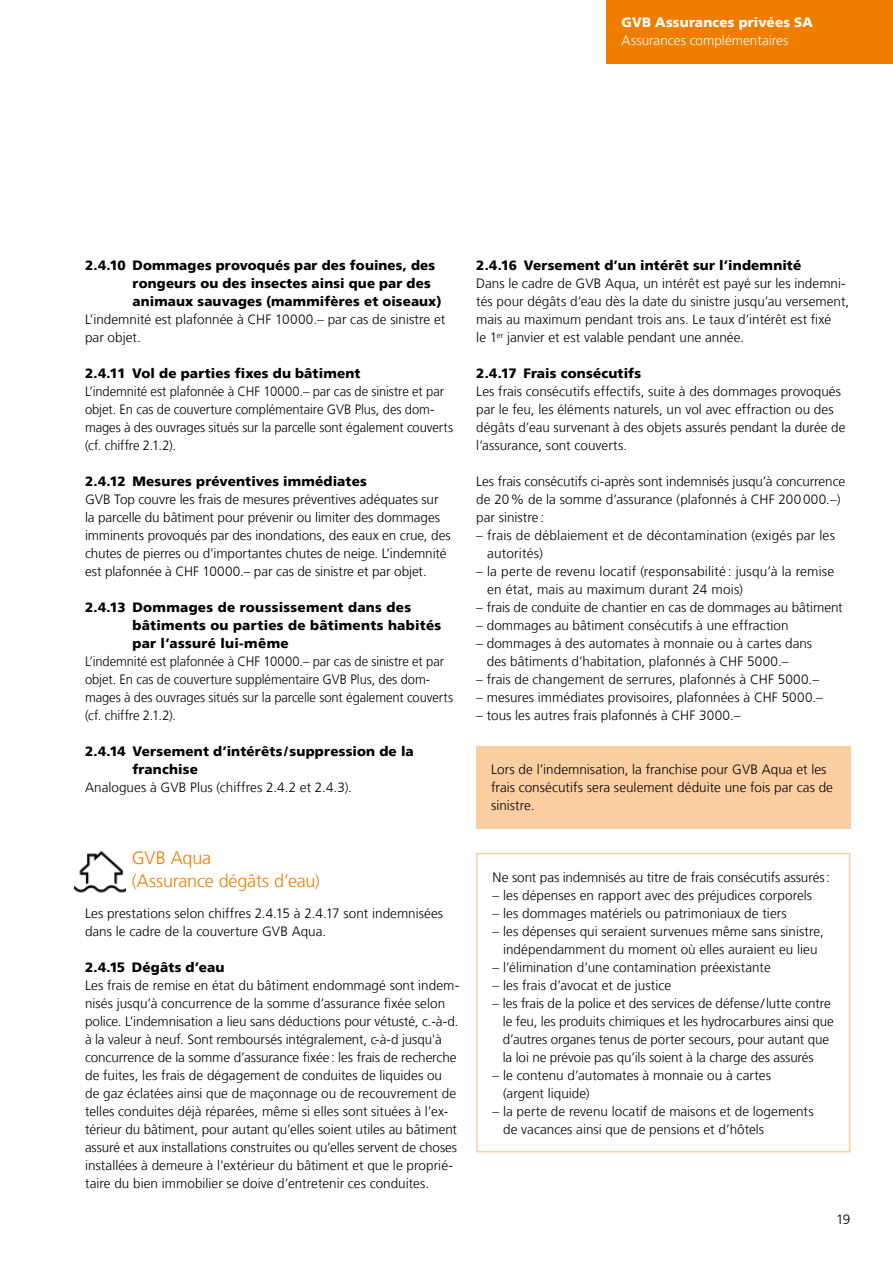
<style>
.page{position:relative;width:893px;height:1263px;background:#fff}
.page>*{position:absolute;margin:0;border:0;box-sizing:border-box;transform-origin:0 0}
.t1{font:300 18px/22.5px "Frutiger LT";letter-spacing:-.015em;color:#ef7d00}
.t2{font:300 13.5px/18px "Frutiger LT";color:#000}
.t3{font:900 13.5px/18px "Frutiger LT";letter-spacing:.01em;color:#000}
.t4{font:300 13.5px/18px "Frutiger LT";color:#000;scale:.96 1}
.t5{font:300 13.5px "Frutiger LT";letter-spacing:.005em;color:#fff}
.t6{font:900 13.5px "Frutiger LT";letter-spacing:.01em;color:#fff}
</style>
<div class="page">
<img style="left:75px;top:850px;width:50px;height:43px">
<div style="left:607px;top:0;width:286px;height:64px;background:#ef7d00"></div>
<div style="left:476px;top:746px;width:374px;height:82px;background:#fbcea2"></div>
<div style="left:476px;top:853px;width:374px;height:299px;border:2px solid #fbcea2"></div>
<p class="t6" style="left:621px;top:14px;width:193px">GVB Assurances privées SA</p>
<p class="t5" style="left:621px;top:33px;width:168px">Assurances complémentaires</p>
<p class="t3" style="left:133px;top:257px;width:311px;text-indent:-48px">2.4.10 Dommages provoqués par des fouines, des rongeurs ou des insectes ainsi que par des animaux sauvages (mammifères et oiseaux)</p>
<p class="t2" style="left:85px;top:311px;width:362px">L’indemnité est plafonnée à CHF 10000.– par cas de sinistre et par objet.</p>
<p class="t3" style="left:85px;top:365px;width:277px">2.4.11 Vol de parties fixes du bâtiment</p>
<p class="t4" style="left:85px;top:383px;width:385px">L’indemnité est plafonnée à CHF 10000.– par cas de sinistre et par objet. En cas de couverture complémentaire GVB Plus, des dom&shy;mages à des ouvrages situés sur la parcelle sont également couverts (cf. chiffre 2.1.2).</p>
<p class="t3" style="left:85px;top:473px;width:283px">2.4.12 Mesures préventives immédiates</p>
<p class="t2" style="left:85px;top:491px;width:367px">GVB Top couvre les frais de mesures préventives adéquates sur la parcelle du bâtiment pour prévenir ou limiter des dommages imminents provoqués par des inondations, des eaux en crue, des chutes de pierres ou d’importantes chutes de neige. L’indemnité est plafonnée à CHF 10000.– par cas de sinistre et par objet.</p>
<p class="t3" style="left:132px;top:599px;width:310px;text-indent:-47px">2.4.13 Dommages de roussissement dans des bâtiments ou parties de bâtiments habités par l’assuré lui-même</p>
<p class="t4" style="left:85px;top:653px;width:385px">L’indemnité est plafonnée à CHF 10000.– par cas de sinistre et par objet. En cas de couverture supplémentaire GVB Plus, des dom&shy;mages à des ouvrages situés sur la parcelle sont également couverts (cf. chiffre 2.1.2).</p>
<p class="t3" style="left:133px;top:743px;width:283px;text-indent:-48px">2.4.14 Versement d’intérêts/ suppression de la franchise</p>
<p class="t2" style="left:85px;top:779px;width:268px">Analogues à GVB Plus (chiffres 2.4.2 et 2.4.3).</p>
<h1 class="t1" style="left:132px;top:847px;width:190px">GVB Aqua<br>(Assurance dégâts d’eau)</h1>
<p class="t2" style="left:85px;top:905px;width:360px">Les prestations selon chiffres 2.4.15 à 2.4.17 sont indemnisées dans le cadre de la couverture GVB Aqua.</p>
<p class="t3" style="left:85px;top:959px;width:141px">2.4.15 Dégâts d’eau</p>
<p class="t2" style="left:85px;top:977px;width:376px">Les frais de remise en état du bâtiment endommagé sont indem&shy;nisés jusqu’à concurrence de la somme d’assurance fixée selon police. L’indemnisation a lieu sans déductions pour vétusté, c.-à-d. à la valeur à neuf. Sont remboursés intégralement, c-à-d jusqu'à concurrence de la somme d’assurance fixée: les frais de recherche de fuites, les frais de dégagement de conduites de liquides ou de gaz éclatées ainsi que de maçonnage ou de recouvrement de telles conduites déjà réparées, même si elles sont situées à l’ex&shy;térieur du bâtiment, pour autant qu’elles soient utiles au bâtiment assuré et aux installations construites ou qu’elles servent de choses installées à demeure à l'extérieur du bâtiment et que le proprié&shy;taire du bien immobilier se doive d’entretenir ces conduites.</p>
<p class="t3" style="left:476px;top:257px;width:327px">2.4.16 Versement d’un intérêt sur l’indemnité</p>
<p class="t2" style="left:476px;top:275px;width:375px">Dans le cadre de GVB Aqua, un intérêt est payé sur les indemni&shy;tés pour dégâts d’eau dès la date du sinistre jusqu’au versement, mais au maximum pendant trois ans. Le taux d’intérêt est fixé<br>le 1<sup>er</sup> janvier et est valable pendant une année.</p>
<p class="t3" style="left:476px;top:365px;width:166px">2.4.17 Frais consécutifs</p>
<p class="t2" style="left:476px;top:383px;width:371px">Les frais consécutifs effectifs, suite à des dommages provoqués par le feu, les éléments naturels, un vol avec effraction ou des dégâts d’eau survenant à des objets assurés pendant la durée de l’assurance, sont couverts.</p>
<p class="t2" style="left:476px;top:473px;width:370px">Les frais consécutifs ci-après sont indemnisés jusqu’à concurrence de 20% de la somme d’assurance (plafonnés à CHF 200000.–) par sinistre :</p>
<p class="t2" style="left:487px;top:527px;width:349px;text-indent:-11px">– frais de déblaiement et de décontamination (exigés par les autorités)</p>
<p class="t2" style="left:487px;top:563px;width:349px;text-indent:-11px">– la perte de revenu locatif (responsabilité : jusqu’à la remise en état, mais au maximum durant 24 mois)</p>
<p class="t2" style="left:476px;top:599px;width:368px">– frais de conduite de chantier en cas de dommages au bâtiment</p>
<p class="t2" style="left:476px;top:617px;width:314px">– dommages au bâtiment consécutifs à une effraction</p>
<p class="t2" style="left:487px;top:635px;width:327px;text-indent:-11px">– dommages à des automates à monnaie ou à cartes dans des bâtiments d’habitation, plafonnés à CHF 5000.–</p>
<p class="t2" style="left:476px;top:671px;width:344px">– frais de changement de serrures, plafonnés à CHF 5000.–</p>
<p class="t2" style="left:476px;top:689px;width:348px">– mesures immédiates provisoires, plafonnées à CHF 5000.–</p>
<p class="t2" style="left:476px;top:707px;width:266px">– tous les autres frais plafonnés à CHF 3000.–</p>
<p class="t2" style="left:491px;top:761px;width:343px">Lors de l’indemnisation, la franchise pour GVB Aqua et les frais consécutifs sera seulement déduite une fois par cas de sinistre.</p>
<p class="t2" style="left:493px;top:869px;width:339px">Ne sont pas indemnisés au titre de frais consécutifs assurés:</p>
<p class="t2" style="left:493px;top:887px;width:321px">– les dépenses en rapport avec des préjudices corporels</p>
<p class="t2" style="left:493px;top:905px;width:296px">– les dommages matériels ou patrimoniaux de tiers</p>
<p class="t2" style="left:493px;top:923px;width:333px;text-align:center">– les dépenses qui seraient survenues même sans sinistre, indépendamment du moment où elles auraient eu lieu</p>
<p class="t2" style="left:493px;top:959px;width:280px">– l’élimination d’une contamination préexistante</p>
<p class="t2" style="left:493px;top:977px;width:180px">– les frais d’avocat et de justice</p>
<p class="t2" style="left:503px;top:995px;width:333px;text-indent:-10px">– les frais de la police et des services de défense/lutte contre le feu, les produits chimiques et les hydrocarbures ainsi que d’autres organes tenus de porter secours, pour autant que la loi ne prévoie pas qu’ils soient à la charge des assurés</p>
<p class="t2" style="left:503px;top:1067px;width:269px;text-indent:-11px">– le contenu d’automates à monnaie ou à cartes (argent liquide)</p>
<p class="t2" style="left:503px;top:1103px;width:312px;text-indent:-11px">– la perte de revenu locatif de maisons et de logements de vacances ainsi que de pensions et d’hôtels</p>
<p class="t2" style="left:836px;top:1211px;width:16px">19</p>
</div>
